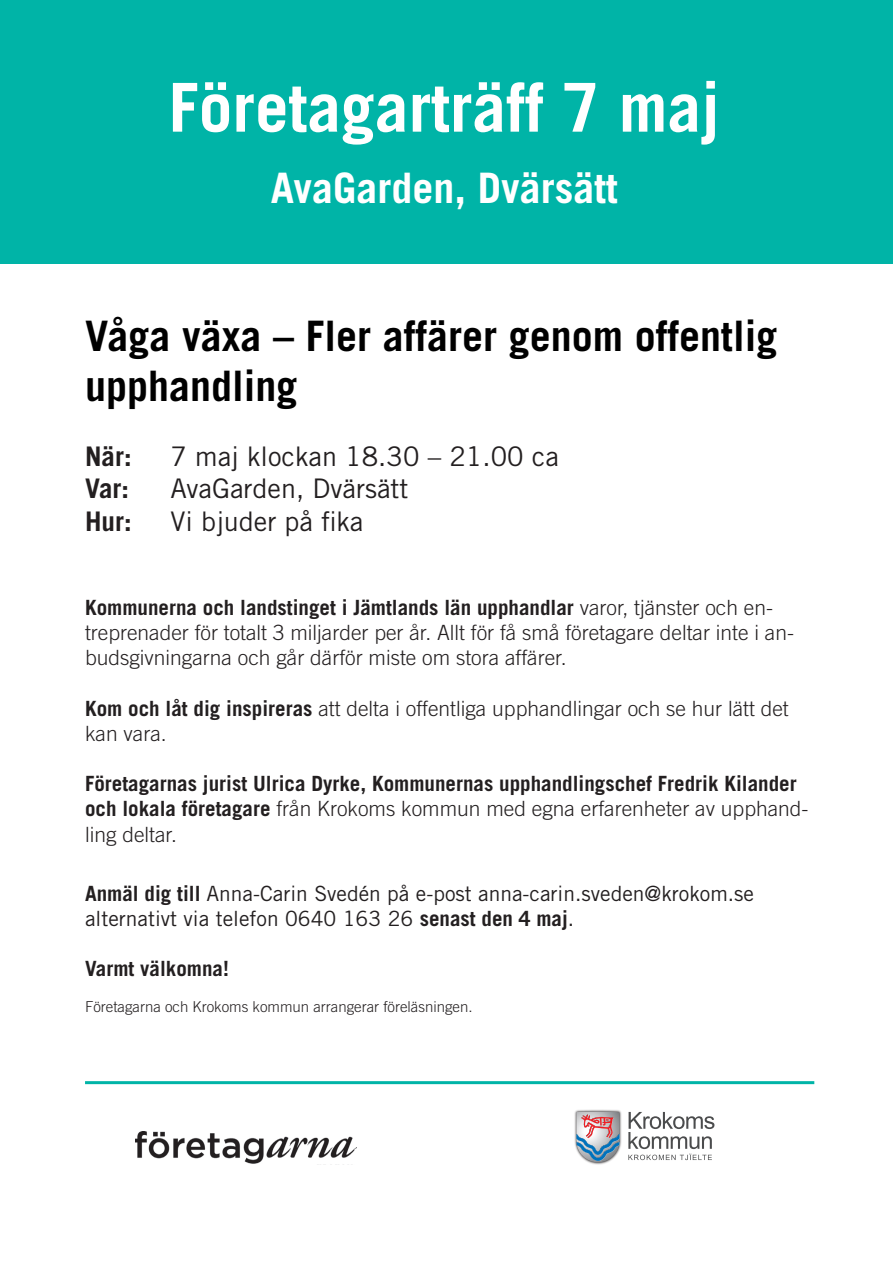
<style>
.page{position:relative;width:893px;height:1263px;background:#fff}
.page>*{position:absolute;margin:0;border:0;box-sizing:border-box;transform-origin:0 0}
.t1{font:700 67.5px "Trade Gothic LT Std";color:#fff}
.t2{font:700 42px/50.4px "Trade Gothic LT Std";color:#000}
.t3{font:700 42px "Trade Gothic LT Std";color:#fff}
.t4{font:27px "Trade Gothic LT Std";color:#231f20}
.t5{font:700 27px "Trade Gothic LT Std";color:#231f20}
.t6{font:300 21px/25.2px "Trade Gothic LT Std";color:#231f20}
.t7{font:700 21px/25.2px "Trade Gothic LT Std";color:#231f20}
.t8{font:21px/25.2px "Trade Gothic LT Std";color:#231f20}
.t9{font:300 15px "Trade Gothic LT Std";color:#231f20}
.s1{color:#fff}
.s2{font-weight:700}
.s3{font-weight:300}
</style>
<div class="page">
<img style="left:135px;top:1131px;width:221px;height:33px">
<div style="left:0;top:0;width:893px;height:264px;background:#00b4a7"></div>
<hr style="left:85px;top:1081px;width:729px;height:3px;background:#00b4a7">
<img style="left:574px;top:1109px;width:48px;height:56px">
<svg style="left:576px;top:1112px;width:44px;height:50px;background:#a9a6b4"></svg>
<svg style="left:628px;top:1112px;width:86px;height:48px"></svg>
<p class="t1" style="left:169px;top:66px;width:553px">Företagarträff 7 maj</p>
<p class="t3" style="left:271px;top:163px;width:348px">AvaGarden, Dvärsätt</p>
<p class="t2" style="left:85px;top:310px;width:694px">Våga växa – Fler affärer genom offentlig upphandling<span class="s1">?</span></p>
<p class="t5" style="left:85px;top:440px;width:48px">När:</p>
<p class="t4" style="left:171px;top:440px;width:390px">7 maj klockan 18.30 – 21.00 ca</p>
<p class="t5" style="left:85px;top:472px;width:46px">Var:</p>
<p class="t4" style="left:171px;top:472px;width:239px">AvaGarden, Dvärsätt</p>
<p class="t5" style="left:85px;top:504px;width:48px">Hur:</p>
<p class="t4" style="left:171px;top:505px;width:194px">Vi bjuder på fika</p>
<p class="t6" style="left:85px;top:594px;width:710px"><span class="s2">Kommunerna och landstinget i Jämtlands län upphandlar</span> varor, tjänster och en&shy;treprenader för totalt 3 miljarder per år. Allt för få små företagare deltar inte i an&shy;budsgivningarna och går därför miste om stora affärer.</p>
<p class="t6" style="left:85px;top:695px;width:705px"><span class="s2">Kom och låt dig inspireras</span> att delta i offentliga upphandlingar och se hur lätt det kan vara.</p>
<p class="t7" style="left:85px;top:771px;width:725px">Företagarnas jurist Ulrica Dyrke, Kommunernas upphandlingschef Fredrik Kilander och lokala företagare <span class="s3">från Krokoms kommun med egna erfarenheter av upphand&shy;ling deltar.</span></p>
<p class="t8" style="left:85px;top:880px;width:670px"><span class="s2">Anmäl dig till</span> Anna-Carin Svedén på e-post anna-carin.sveden@krokom.se alternativt via telefon 0640 163 26 <span class="s2">senast den 4 maj</span>.</p>
<p class="t7" style="left:85px;top:956px;width:145px">Varmt välkomna!</p>
<p class="t9" style="left:85px;top:998px;width:389px">Företagarna och Krokoms kommun arrangerar föreläsningen.</p>
</div>
